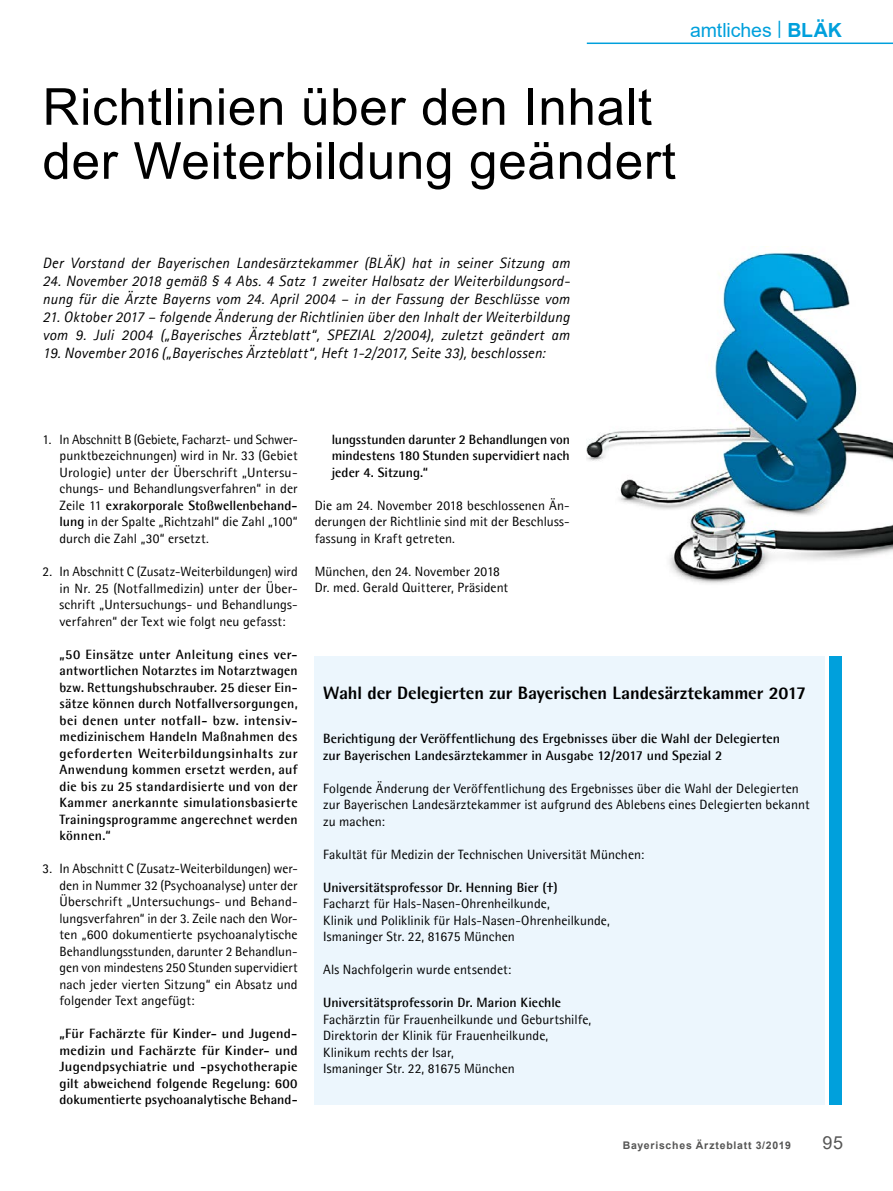
<style>
.page{position:relative;width:893px;height:1191px;background:#fff}
.page>*{position:absolute;margin:0;border:0;box-sizing:border-box;transform-origin:0 0}
.t1{font:51px/54px "Arial";letter-spacing:.015em;color:#000}
.t2{font:19.5px "Arial";letter-spacing:-.005em;color:#00a0dc}
.t3{font:800 18px "Agfa Rotis Semisans";letter-spacing:-.005em;color:#000}
.t4{font:18px "Arial";color:#565655}
.t5{font:italic 15px/18px "Agfa Rotis Sans Serif";letter-spacing:.015em;color:#000}
.t6{font:13.5px/16.5px "Agfa Rotis Semisans";letter-spacing:.005em;color:#000;text-align:justify}
.t7{font:700 13.5px/16.5px "Agfa Rotis Semisans";letter-spacing:.005em;color:#000;text-align:justify}
.t8{font:700 10.5px "Arial";letter-spacing:.07em;color:#565655}
.s1{font-weight:700}
</style>
<div class="page">
<hr style="left:587px;top:43px;width:306px;height:1px;background:#00a0dc">
<div style="left:315px;top:656px;width:510px;height:448px;background:#ecf6fd"></div>
<div style="left:829px;top:656px;width:13px;height:448px;background:#00a0dc"></div>
<img style="left:587px;top:246px;width:306px;height:338px">
<h2 class="t2" style="left:690px;top:16px;width:153px">amtliches <sup>|</sup> <span class="s1">BLÄK</span></h2>
<h1 class="t1" style="left:43px;top:79px;width:635px">Richtlinien über den Inhalt der Weiterbildung geändert</h1>
<p class="t5" style="left:43px;top:254px;width:529px">Der Vorstand der Bayerischen Landesärztekammer (BLÄK) hat in seiner Sitzung am</p>
<p class="t5" style="left:43px;top:272px;width:529px">24. November 2018 gemäß § 4 Abs. 4 Satz 1 zweiter Halbsatz der Weiterbildungsord&shy;nung für die Ärzte Bayerns vom 24. April 2004 – in der Fassung der Beschlüsse vom</p>
<p class="t5" style="left:43px;top:308px;width:529px">21. Oktober 2017 – folgende Änderung der Richtlinien über den Inhalt der Weiterbildung vom 9. Juli 2004 („Bayerisches Ärzteblatt“, SPEZIAL 2/2004), zuletzt geändert am</p>
<p class="t5" style="left:43px;top:344px;width:504px">19. November 2016 („Bayerisches Ärzteblatt“, Heft 1-2/2017, Seite 33), beschlossen:</p>
<p class="t6" style="left:60px;top:431px;width:240px;text-indent:-17px">1. In Abschnitt B (Gebiete, Facharzt- und Schwer&shy;punktbezeichnungen) wird in Nr. 33 (Gebiet Urologie) unter der Überschrift „Untersu&shy;chungs- und Behandlungsverfahren“ in der Zeile 11 <span class="s1">exrakorporale Stoßwellenbehand&shy;lung</span> in der Spalte „Richtzahl“ die Zahl „100“ durch die Zahl „30“ ersetzt.</p>
<p class="t6" style="left:60px;top:563px;width:240px;text-indent:-17px">2. In Abschnitt C (Zusatz-Weiterbildungen) wird in Nr. 25 (Notfallmedizin) unter der Über&shy;schrift „Untersuchungs- und Behandlungs&shy;verfahren“ der Text wie folgt neu gefasst:</p>
<p class="t7" style="left:60px;top:645px;width:240px">„50 Einsätze unter Anleitung eines ver&shy;antwortlichen Notarztes im Notarztwagen bzw. Rettungshubschrauber. 25 dieser Ein&shy;sätze können durch Notfallversorgungen, bei denen unter notfall- bzw. intensiv&shy;medizinischem Handeln Maßnahmen des geforderten Weiterbildungsinhalts zur Anwendung kommen ersetzt werden, auf die bis zu 25 standardisierte und von der Kammer anerkannte simulationsbasierte Trainingsprogramme angerechnet werden können.“</p>
<p class="t6" style="left:60px;top:860px;width:240px;text-indent:-17px">3. In Abschnitt C (Zusatz-Weiterbildungen) wer&shy;den in Nummer 32 (Psychoanalyse) unter der Überschrift „Untersuchungs- und Behand&shy;lungsverfahren“ in der 3. Zeile nach den Wor&shy;ten „600 dokumentierte psychoanalytische Behandlungsstunden, darunter 2 Behandlun&shy;gen von mindestens 250 Stunden supervidiert nach jeder vierten Sitzung“ ein Absatz und folgender Text angefügt:</p>
<p class="t7" style="left:60px;top:1025px;width:240px">„Für Fachärzte für Kinder- und Jugend&shy;medizin und Fachärzte für Kinder- und Jugendpsychiatrie und -psychotherapie gilt abweichend folgende Regelung: 600 dokumentierte psychoanalytische Behand-</p>
<p class="t7" style="left:332px;top:431px;width:240px">lungsstunden darunter 2 Behandlungen von mindestens 180 Stunden supervidiert nach jeder 4. Sitzung.“</p>
<p class="t6" style="left:315px;top:497px;width:257px">Die am 24. November 2018 beschlossenen Än&shy;derungen der Richtlinie sind mit der Beschluss&shy;fassung in Kraft getreten.</p>
<p class="t6" style="left:315px;top:563px;width:195px">München, den 24. November 2018<br>Dr. med. Gerald Quitterer, Präsident</p>
<h3 class="t3" style="left:323px;top:682px;width:485px">Wahl der Delegierten zur Bayerischen Landesärztekammer 2017</h3>
<p class="t7" style="left:323px;top:730px;width:458px">Berichtigung der Veröffentlichung des Ergebnisses über die Wahl der Delegierten zur Bayerischen Landesärztekammer in Ausgabe 12/2017 und Spezial 2</p>
<p class="t6" style="left:323px;top:779px;width:488px;text-align:left">Folgende Änderung der Veröffentlichung des Ergebnisses über die Wahl der Delegierten zur Bayerischen Landesärztekammer ist aufgrund des Ablebens eines Delegierten bekannt zu machen:</p>
<p class="t6" style="left:323px;top:845px;width:323px">Fakultät für Medizin der Technischen Universität München:</p>
<p class="t7" style="left:323px;top:878px;width:236px">Universitätsprofessor Dr. Henning Bier (†)</p>
<p class="t6" style="left:323px;top:895px;width:288px;text-align:left">Facharzt für Hals-Nasen-Ohrenheilkunde,<br>Klinik und Poliklinik für Hals-Nasen-Ohrenheilkunde,<br>Ismaninger Str. 22, 81675 München</p>
<p class="t6" style="left:323px;top:961px;width:190px">Als Nachfolgerin wurde entsendet:</p>
<p class="t7" style="left:323px;top:994px;width:240px">Universitätsprofessorin Dr. Marion Kiechle</p>
<p class="t6" style="left:323px;top:1010px;width:270px;text-align:left">Fachärztin für Frauenheilkunde und Geburtshilfe, Direktorin der Klinik für Frauenheilkunde, Klinikum rechts der Isar,<br>Ismaninger Str. 22, 81675 München</p>
<p class="t8" style="left:623px;top:1137px;width:170px">Bayerisches Ärzteblatt 3/2019</p>
<h3 class="t4" style="left:822px;top:1130px;width:22px">95</h3>
</div>
